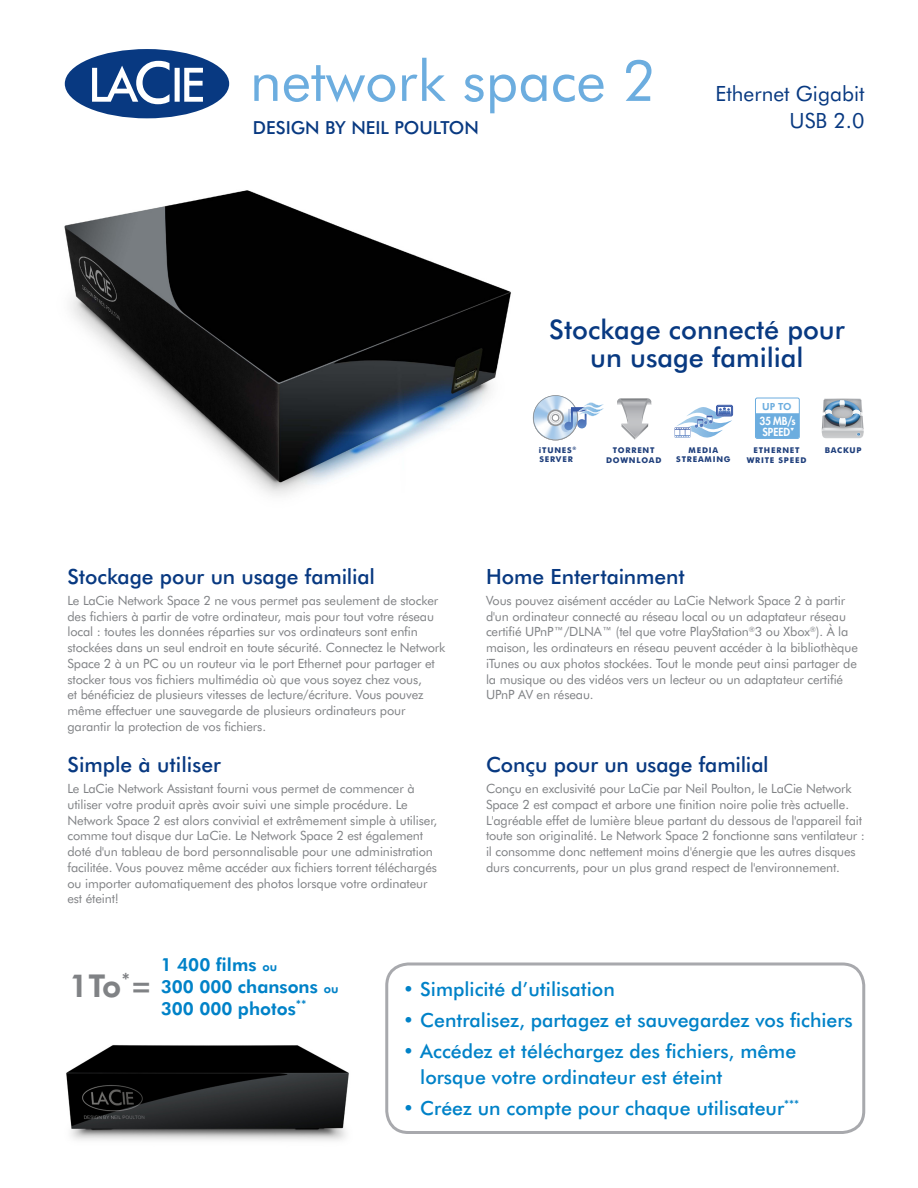
<style>
.page{position:relative;width:918px;height:1188px;background:#fff}
.page>*{position:absolute;margin:0;border:0;box-sizing:border-box;transform-origin:0 0}
.t1{font:57px "Futura BT";color:#6caddf}
.Gray_Body_Text{font:800 31.5px "Futura BT";color:#808285}
.t2{font:500 27px/28.5px "Futura BT";color:#083981;text-align:center}
.Blue_Header{font:500 21px "Futura BT";color:#083981}
.t3{font:21px "Futura BT";color:#083981}
.t4{font:500 19.5px/25.5px "Futura BT";color:#0082c8}
.Gray_Body_Text-2{font:800 18px "Futura BT";color:#0082c8}
.t5{font:500 18px "Futura BT";color:#083981}
.Feature_paragraphs{font:12.75px/15.8px "Futura BT";letter-spacing:-.01em;color:#808285}
.t6{font:800 10.8px/10.8px "Futura";color:#fff;scale:.95 1}
.t7{font:800 9.75px "Futura BT";color:#6caddf}
.t8{font:700 7.95px/9.3px "Futura BT";letter-spacing:.1em;color:#1f3f7c;text-align:center}
.s1{font-size:12px}
</style>
<div class="page">
<img style="left:64px;top:190px;width:469px;height:306px">
<img style="left:822px;top:436px;width:41px;height:2px">
<svg style="left:821px;top:399px;width:43px;height:37px;background:#a3b1bc"></svg>
<div style="left:755px;top:398px;width:45px;height:41px;border:1px solid #6caddf;border-radius:2px"></div>
<svg style="left:674px;top:405px;width:59px;height:33px"></svg>
<svg style="left:533px;top:395px;width:71px;height:45px"></svg>
<svg style="left:617px;top:398px;width:34px;height:42px"></svg>
<svg style="left:65px;top:49px;width:164px;height:69px"></svg>
<div style="left:385px;top:963px;width:480px;height:171px;border:3px solid #a8a9ad;border-radius:22px"></div>
<img style="left:66px;top:1045px;width:283px;height:96px">
<svg style="left:755px;top:413px;width:44px;height:25px"></svg>
<p class="t1" style="left:250px;top:46px;width:408px">network space 2</p>
<p class="t5" style="left:253px;top:117px;width:227px">Design by Neil Poulton</p>
<p class="t3" style="left:716px;top:80px;width:151px">Ethernet Gigabit</p>
<p class="t3" style="left:790px;top:108px;width:76px">USB 2.0</p>
<p class="t2" style="left:549px;top:315px;width:297px">Stockage connecté pour un usage familial</p>
<p class="t8" style="left:539px;top:445px;width:39px;text-align:left">iTUNES<sup>®<br></sup>SERVER</p>
<p class="t8" style="left:606px;top:446px;width:57px">TORRENT<br>DOWNLOAD</p>
<p class="t8" style="left:676px;top:446px;width:56px">MEDIA<br>STREAMING</p>
<p class="t7" style="left:762px;top:400px;width:31px">UP TO</p>
<p class="t6" style="left:759px;top:415px;width:40px">35 MB/s<br>SPEED</p>
<p class="t8" style="left:747px;top:446px;width:61px">ETHERNET<br>WRITE SPEED</p>
<p class="t8" style="left:825px;top:446px;width:38px">BACKUP</p>
<p class="Blue_Header" style="left:68px;top:563px;width:309px">Stockage pour un usage familial</p>
<p class="Feature_paragraphs" style="left:68px;top:592px;width:379px">Le LaCie Network Space 2 ne vous permet pas seulement de stocker des fichiers à partir de votre ordinateur, mais pour tout votre réseau local : toutes les données réparties sur vos ordinateurs sont enfin stockées dans un seul endroit en toute sécurité. Connectez le Network Space 2 à un PC ou un routeur via le port Ethernet pour partager et stocker tous vos fichiers multimédia où que vous soyez chez vous,<br>et bénéficiez de plusieurs vitesses de lecture/écriture. Vous pouvez même effectuer une sauvegarde de plusieurs ordinateurs pour garantir la protection de vos fichiers.</p>
<p class="Blue_Header" style="left:68px;top:752px;width:155px">Simple à utiliser</p>
<p class="Feature_paragraphs" style="left:68px;top:781px;width:371px">Le LaCie Network Assistant fourni vous permet de commencer à utiliser votre produit après avoir suivi une simple procédure. Le Network Space 2 est alors convivial et extrêmement simple à utiliser, comme tout disque dur LaCie. Le Network Space 2 est également doté d'un tableau de bord personnalisable pour une administration facilitée. Vous pouvez même accéder aux fichiers torrent téléchargés ou importer automatiquement des photos lorsque votre ordinateur est éteint!</p>
<p class="Blue_Header" style="left:486px;top:563px;width:200px">Home Entertainment</p>
<p class="Feature_paragraphs" style="left:486px;top:592px;width:373px">Vous pouvez aisément accéder au LaCie Network Space 2 à partir d'un ordinateur connecté au réseau local ou un adaptateur réseau certifié UPnP™/DLNA™ (tel que votre PlayStation<sup>®</sup>3 ou Xbox<sup>®</sup>). À la maison, les ordinateurs en réseau peuvent accéder à la bibliothèque iTunes ou aux photos stockées. Tout le monde peut ainsi partager de la musique ou des vidéos vers un lecteur ou un adaptateur certifié UPnP AV en réseau.</p>
<p class="Blue_Header" style="left:486px;top:752px;width:284px">Conçu pour un usage familial</p>
<p class="Feature_paragraphs" style="left:486px;top:781px;width:380px">Conçu en exclusivité pour LaCie par Neil Poulton, le LaCie Network Space 2 est compact et arbore une finition noire polie très actuelle.<br>L'agréable effet de lumière bleue partant du dessous de l'appareil fait toute son originalité. Le Network Space 2 fonctionne sans ventilateur : il consomme donc nettement moins d'énergie que les autres disques durs concurrents, pour un plus grand respect de l'environnement.</p>
<p class="Gray_Body_Text" style="left:69px;top:966px;width:85px">1To<sup>*</sup>=</p>
<p class="Gray_Body_Text-2" style="left:161px;top:953px;width:118px">1 400 films <span class="s1">ou</span></p>
<p class="Gray_Body_Text-2" style="left:161px;top:975px;width:179px">300 000 chansons <span class="s1">ou</span></p>
<p class="Gray_Body_Text-2" style="left:161px;top:997px;width:147px">300 000 photos<sup>**</sup></p>
<p class="t4" style="left:403px;top:976px;width:213px">• Simplicité d’utilisation</p>
<p class="t4" style="left:403px;top:1007px;width:452px">• Centralisez, partagez et sauvegardez vos fichiers</p>
<p class="t4" style="left:420px;top:1038px;width:377px;text-indent:-17px">• Accédez et téléchargez des fichiers, même lorsque votre ordinateur est éteint</p>
<p class="t4" style="left:403px;top:1095px;width:398px">• Créez un compte pour chaque utilisateur<sup>***</sup></p>
</div>
